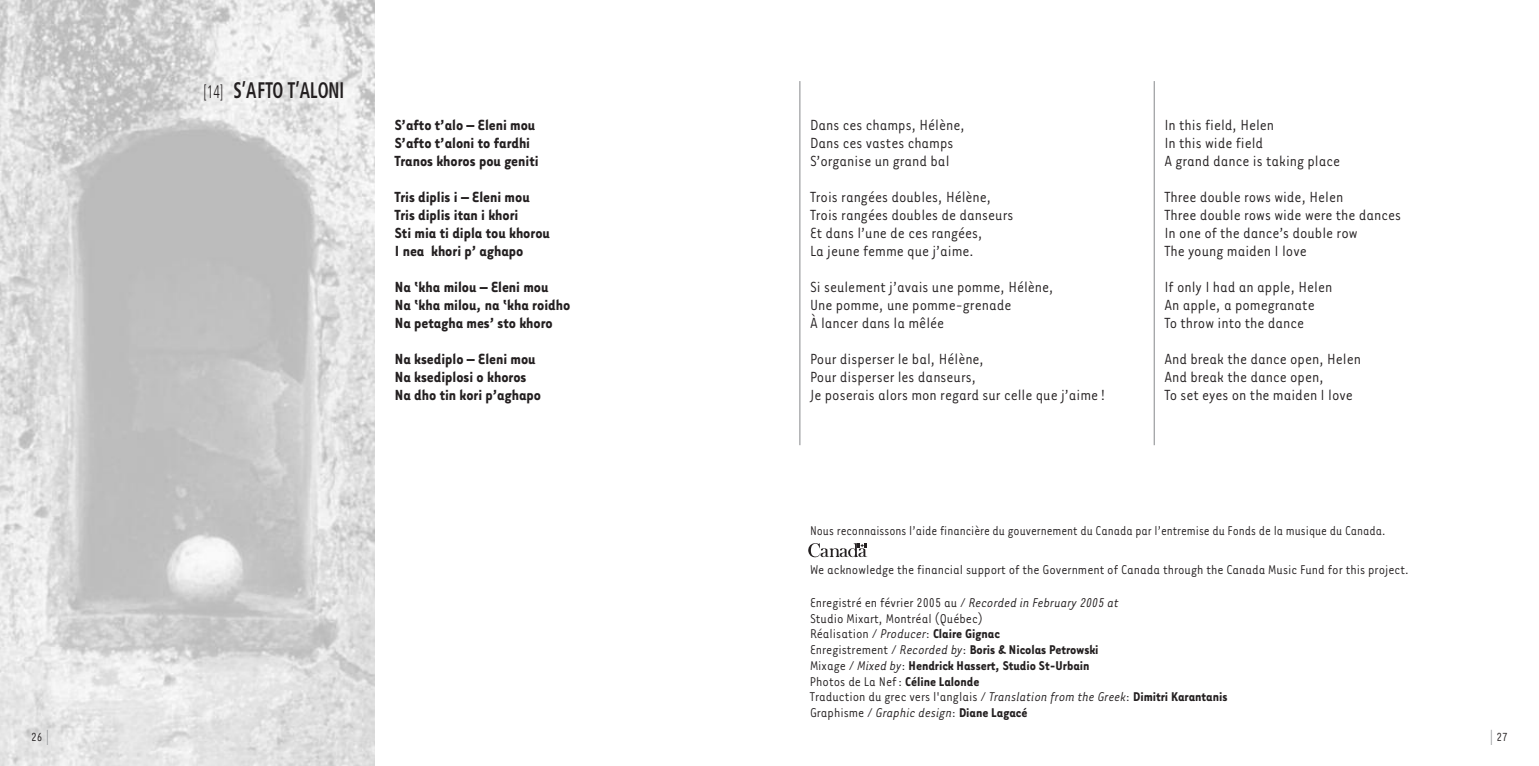
<style>
.page{position:relative;width:1539px;height:766px;background:#fff}
.page>*{position:absolute;margin:0;border:0;box-sizing:border-box;transform-origin:0 0}
.t1{font:700 condensed 22.5px "Frutiger";color:#231f20;scale:.75 1}
.t2{font:20.25px "Tarzana Narrow";color:#939598;scale:.67 1}
.t3{font:16.88px/18px "Tarzana Narrow";color:#231f20}
.t4{font:700 16.88px/18px "Tarzana Narrow";color:#231f20}
.t5{font:14.62px/15.8px "Tarzana Narrow";color:#231f20}
.t6{font:14.62px "Tarzana Narrow";color:#231f20;scale:.95 1}
.t7{font:13.5px "Tarzana Narrow";color:#231f20}
.s1{font-weight:300;font-size:18px}
.s2{font-style:italic}
.s3{font-weight:700}
</style>
<div class="page">
<img style="left:0;top:0;width:375px;height:765px">
<hr style="left:799px;top:81px;width:1px;height:364px;background:#939598">
<hr style="left:1154px;top:81px;width:1px;height:364px;background:#939598">
<svg style="left:808px;top:543px;width:59px;height:14px"></svg>
<h1 class="t1" style="left:203px;top:81px;width:189px"><span class="s1">[14]</span> S’AFTO T’ALONI</h1>
<p class="t4" style="left:395px;top:115px;width:145px">S’afto t’alo – Eleni mou<br>S’afto t’aloni to fardhi<br>Tranos khoros pou geniti</p>
<p class="t4" style="left:395px;top:187px;width:157px">Tris diplis i – Eleni mou<br>Tris diplis itan i khori<br>Sti mia ti dipla tou khorou<br>I nea khori p’ aghapo</p>
<p class="t4" style="left:395px;top:277px;width:177px">Na ‘kha milou – Eleni mou<br>Na ‘kha milou, na ‘kha roidho<br>Na petagha mes’ sto khoro</p>
<p class="t4" style="left:395px;top:349px;width:148px">Na ksediplo – Eleni mou<br>Na ksediplosi o khoros<br>Na dho tin kori p’aghapo</p>
<p class="t3" style="left:810px;top:115px;width:157px">Dans ces champs, Hélène,<br>Dans ces vastes champs<br>S’organise un grand bal</p>
<p class="t3" style="left:810px;top:187px;width:205px">Trois rangées doubles, Hélène,<br>Trois rangées doubles de danseurs<br>Et dans l’une de ces rangées,<br>La jeune femme que j’aime.</p>
<p class="t3" style="left:810px;top:277px;width:245px">Si seulement j’avais une pomme, Hélène,<br>Une pomme, une pomme-grenade<br>À lancer dans la mêlée</p>
<p class="t3" style="left:810px;top:349px;width:298px">Pour disperser le bal, Hélène,<br>Pour disperser les danseurs,<br>Je poserais alors mon regard sur celle que j’aime!</p>
<p class="t3" style="left:1164px;top:115px;width:177px">In this field, Helen<br>In this wide field<br>A grand dance is taking place</p>
<p class="t3" style="left:1164px;top:187px;width:238px">Three double rows wide, Helen<br>Three double rows wide were the dances<br>In one of the dance’s double row<br>The young maiden I love</p>
<p class="t3" style="left:1164px;top:277px;width:169px">If only I had an apple, Helen<br>An apple, a pomegranate<br>To throw into the dance</p>
<p class="t3" style="left:1164px;top:349px;width:198px">And break the dance open, Helen<br>And break the dance open,<br>To set eyes on the maiden I love</p>
<p class="t6" style="left:810px;top:521px;width:608px">Nous reconnaissons l’aide financière du gouvernement du Canada par l’entremise du Fonds de la musique du Canada.</p>
<p class="t5" style="left:810px;top:561px;width:600px">We acknowledge the financial support of the Government of Canada through the Canada Music Fund for this project.</p>
<p class="t5" style="left:810px;top:593px;width:419px">Enregistré en février 2005 au / <span class="s2">Recorded in February 2005 at<br></span>Studio Mixart, Montréal (Québec)<br>Réalisation / <span class="s2">Producer</span>: <span class="s3">Claire Gignac<br></span>Enregistrement / <span class="s2">Recorded by</span>: <span class="s3">Boris &amp; Nicolas Petrowski<br></span>Mixage / <span class="s2">Mixed by</span>: <span class="s3">Hendrick Hassert, Studio St-Urbain<br></span>Photos de La Nef: <span class="s3">Céline Lalonde<br></span>Traduction du grec vers l'anglais / <span class="s2">Translation from the Greek</span>: <span class="s3">Dimitri Karantanis </span>Graphisme / <span class="s2">Graphic design</span>: <span class="s3">Diane Lagacé</span></p>
<p class="t2" style="left:45px;top:726px;width:8px">|</p>
<p class="t2" style="left:1489px;top:726px;width:8px">|</p>
<p class="t7" style="left:31px;top:727px;width:13px">26</p>
<p class="t7" style="left:1496px;top:727px;width:13px">27</p>
</div>
